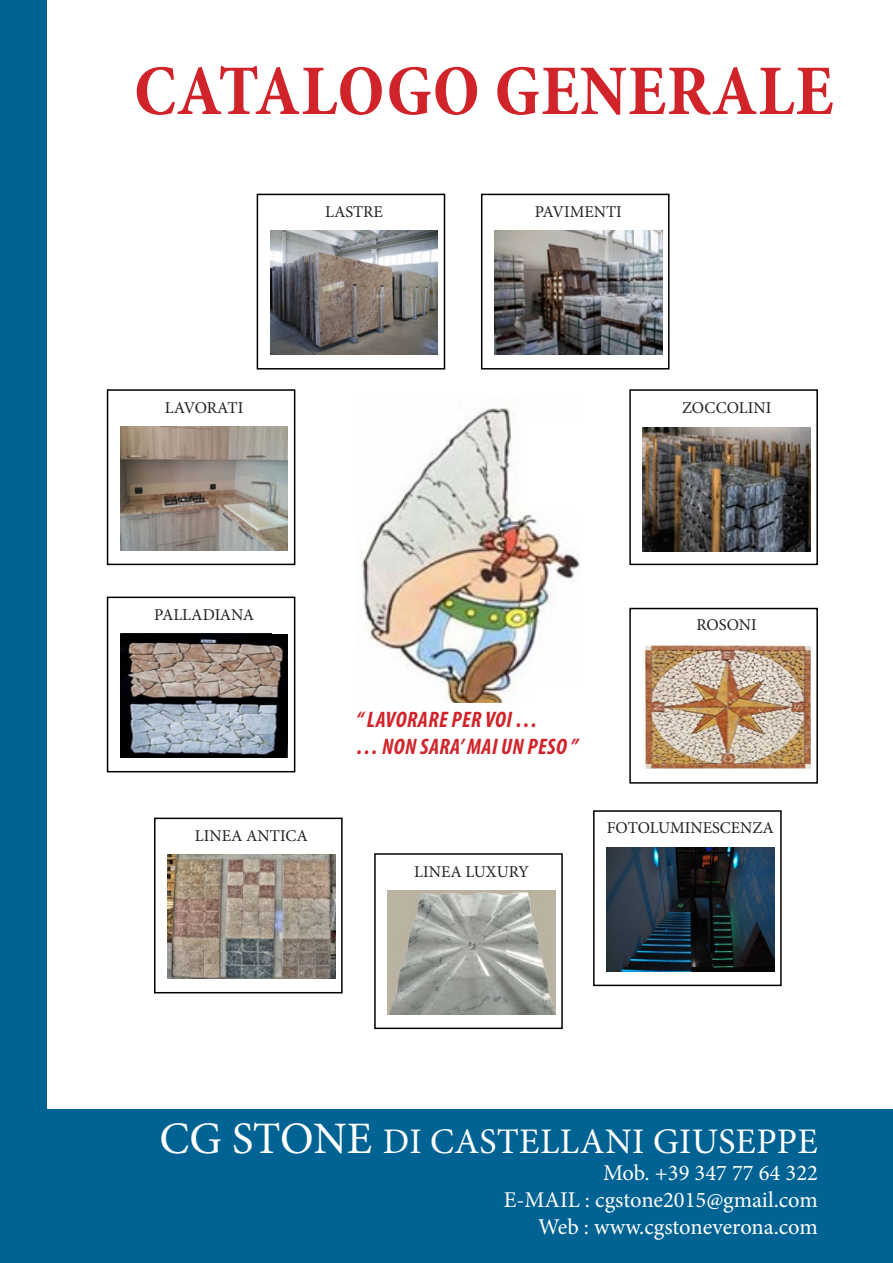
<style>
.page{position:relative;width:893px;height:1263px;background:#fff}
.page>*{position:absolute;margin:0;border:0;box-sizing:border-box;transform-origin:0 0}
.t1{font:700 condensed 72px "Minion Pro";letter-spacing:.01em;color:#d1232a}
.t2{font:36px "Minion Pro";letter-spacing:.01em;color:#fff}
.t3{font:22.5px "Minion Pro";color:#fff}
.t4{font:italic 700 condensed 22.5px "Myriad Pro";letter-spacing:.02em;color:#d1232a}
.t5{font:16.5px "Minion Pro";color:#231f20}
.s1{font-size:45px}
</style>
<div class="page">
<div style="left:0;top:0;width:47px;height:1263px;background:#016393"></div>
<div style="left:257px;top:194px;width:188px;height:175px;background:#fff;border:2px solid #000"></div>
<img style="left:270px;top:231px;width:168px;height:124px">
<img style="left:494px;top:231px;width:168px;height:124px">
<div style="left:481px;top:194px;width:189px;height:175px;border:2px solid #000"></div>
<div style="left:107px;top:389px;width:188px;height:176px;border:2px solid #000"></div>
<img style="left:643px;top:427px;width:167px;height:124px">
<div style="left:629px;top:389px;width:189px;height:176px;border:2px solid #000"></div>
<div style="left:107px;top:597px;width:188px;height:175px;border:2px solid #000"></div>
<div style="left:629px;top:608px;width:189px;height:176px;border:2px solid #000"></div>
<img style="left:168px;top:854px;width:167px;height:124px">
<div style="left:154px;top:818px;width:189px;height:175px;border:2px solid #000"></div>
<img style="left:388px;top:890px;width:167px;height:124px">
<div style="left:374px;top:853px;width:189px;height:176px;border:2px solid #000"></div>
<img style="left:361px;top:406px;width:220px;height:297px">
<img style="left:607px;top:847px;width:167px;height:124px">
<div style="left:593px;top:810px;width:189px;height:176px;border:2px solid #000"></div>
<div style="left:0;top:1110px;width:893px;height:153px;background:#016393"></div>
<img style="left:120px;top:426px;width:168px;height:124px">
<img style="left:643px;top:644px;width:167px;height:125px">
<img style="left:121px;top:634px;width:167px;height:123px">
<p class="t1" style="left:134px;top:41px;width:701px">CATALOGO GENERALE</p>
<p class="t5" style="left:325px;top:201px;width:59px">LASTRE</p>
<p class="t5" style="left:535px;top:201px;width:89px">PAVIMENTI</p>
<p class="t5" style="left:165px;top:396px;width:80px">LAVORATI</p>
<p class="t5" style="left:682px;top:396px;width:91px">ZOCCOLINI</p>
<p class="t5" style="left:154px;top:604px;width:102px">PALLADIANA</p>
<p class="t5" style="left:195px;top:825px;width:114px">LINEA ANTICA</p>
<p class="t5" style="left:696px;top:614px;width:62px">ROSONI</p>
<p class="t4" style="left:356px;top:706px;width:183px">“ LAVORARE PER VOI …</p>
<p class="t4" style="left:356px;top:733px;width:223px">… NON SARA’ MAI UN PESO ”</p>
<p class="t5" style="left:414px;top:860px;width:116px">LINEA LUXURY</p>
<p class="t5" style="left:607px;top:816px;width:169px">FOTOLUMINESCENZA</p>
<p class="t2" style="left:159px;top:1118px;width:660px"><span class="s1">CG STONE</span> DI CASTELLANI GIUSEPPE</p>
<p class="t3" style="left:603px;top:1158px;width:216px">Mob. +39 347 77 64 322</p>
<p class="t3" style="left:504px;top:1185px;width:316px">E-MAIL : cgstone2015@gmail.com</p>
<p class="t3" style="left:538px;top:1212px;width:281px">Web : www.cgstoneverona.com</p>
</div>
